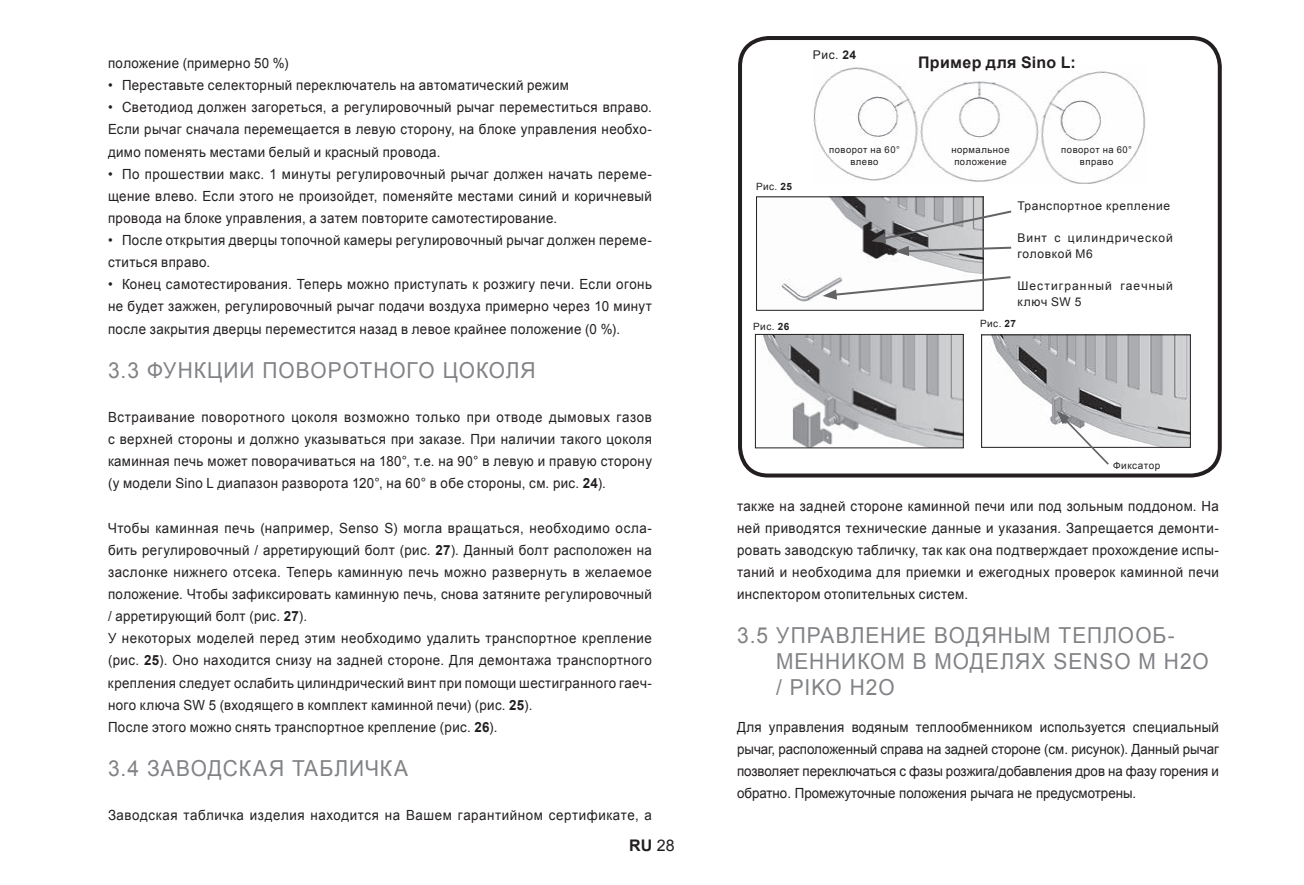
<style>
.page{position:relative;width:1304px;height:885px;background:#fff}
.page>*{position:absolute;margin:0;border:0;box-sizing:border-box;transform-origin:0 0}
.t1{font:22px/26px "Arial";letter-spacing:.045em;color:#808285;scale:.95 1}
.t2{font:700 16px "Arial";letter-spacing:.015em;color:#231f20}
.t3{font:14px/22.2px "Arial";letter-spacing:.03em;color:#231f20;text-align:justify;scale:.95 1}
.t4{font:12px/16px "Arial";letter-spacing:.075em;color:#231f20}
.t5{font:12px "Arial";letter-spacing:.055em;color:#231f20}
.t6{font:10px "Arial";letter-spacing:.05em;color:#231f20}
.t7{font:9.4px/12.6px "Arial";letter-spacing:.055em;color:#231f20;text-align:center}
.s1{font-weight:700}
.s2{font-weight:400}
</style>
<div class="page">
<div style="left:738px;top:36px;width:484px;height:441px;border:4px solid #231f20;border-radius:28px"></div>
<svg style="left:813px;top:67px;width:333px;height:117px"></svg>
<svg style="left:756px;top:197px;width:256px;height:113px"></svg>
<svg style="left:763px;top:336px;width:199px;height:110px"></svg>
<div style="left:755px;top:334px;width:209px;height:114px;border:1px solid #231f20"></div>
<svg style="left:982px;top:335px;width:208px;height:130px"></svg>
<p class="t3" style="left:108px;top:52px;width:192px">положение (примерно 50 %)</p>
<p class="t3" style="left:108px;top:74px;width:487px">• Переставьте селекторный переключатель на автоматический режим</p>
<p class="t3" style="left:108px;top:96px;width:574px">• Светодиод должен загореться, а регулировочный рычаг переместиться вправо.<br>Если рычаг сначала перемещается в левую сторону, на блоке управления необхо&shy;димо поменять местами белый и красный провода.</p>
<p class="t3" style="left:108px;top:163px;width:574px">• По прошествии макс. 1 минуты регулировочный рычаг должен начать переме&shy;щение влево. Если этого не произойдет, поменяйте местами синий и коричневый провода на блоке управления, а затем повторите самотестирование.</p>
<p class="t3" style="left:108px;top:229px;width:574px">• После открытия дверцы топочной камеры регулировочный рычаг должен переме&shy;ститься вправо.</p>
<p class="t3" style="left:108px;top:273px;width:574px">• Конец самотестирования. Теперь можно приступать к розжигу печи. Если огонь не будет зажжен, регулировочный рычаг подачи воздуха примерно через 10 минут после закрытия дверцы переместится назад в левое крайнее положение (0 %).</p>
<h1 class="t1" style="left:108px;top:357px;width:452px">3.3 ФУНКЦИИ ПОВОРОТНОГО ЦОКОЛЯ</h1>
<p class="t3" style="left:108px;top:406px;width:574px">Встраивание поворотного цоколя возможно только при отводе дымовых газов с верхней стороны и должно указываться при заказе. При наличии такого цоколя каминная печь может поворачиваться на 180°, т.е. на 90° в левую и правую сторону (у модели Sino L диапазон разворота 120°, на 60° в обе стороны, см. рис. <span class="s1">24</span>).</p>
<p class="t3" style="left:108px;top:516px;width:574px;text-align:left">Чтобы каминная печь (например, Senso S) могла вращаться, необходимо осла&shy;бить регулировочный / арретирующий болт (рис. <span class="s1">27</span>). Данный болт расположен на заслонке нижнего отсека. Теперь каминную печь можно развернуть в желаемое положение. Чтобы зафиксировать каминную печь, снова затяните регулировочный / арретирующий болт (рис. <span class="s1">27</span>).<br>У некоторых моделей перед этим необходимо удалить транспортное крепление (рис. <span class="s1">25</span>). Оно находится снизу на задней стороне. Для демонтажа транспортного крепления следует ослабить цилиндрический винт при помощи шестигранного гаеч&shy;ного ключа SW 5 (входящего в комплект каминной печи) (рис. <span class="s1">25</span>).<br>После этого можно снять транспортное крепление (рис. <span class="s1">26</span>).</p>
<h1 class="t1" style="left:108px;top:755px;width:317px">3.4 ЗАВОДСКАЯ ТАБЛИЧКА</h1>
<p class="t3" style="left:108px;top:804px;width:574px">Заводская табличка изделия находится на Вашем гарантийном сертификате, а</p>
<p class="t2" style="left:629px;top:834px;width:47px">RU <span class="s2">28</span></p>
<p class="t4" style="left:813px;top:47px;width:45px">Рис. <span class="s1">24</span></p>
<p class="t2" style="left:918px;top:52px;width:159px">Пример для Sino L:</p>
<p class="t6" style="left:756px;top:180px;width:38px">Рис. <span class="s1">25</span></p>
<p class="t7" style="left:829px;top:143px;width:72px">поворот на 60° влево</p>
<p class="t7" style="left:951px;top:143px;width:60px">нормальное положение</p>
<p class="t7" style="left:1061px;top:143px;width:72px">поворот на 60° вправо</p>
<p class="t5" style="left:1017px;top:198px;width:154px">Транспортное крепление</p>
<p class="t4" style="left:1017px;top:230px;width:157px">Винт с цилиндрической головкой М6</p>
<p class="t4" style="left:1017px;top:278px;width:157px">Шестигранный гаечный ключ SW 5</p>
<p class="t6" style="left:753px;top:320px;width:38px">Рис. <span class="s1">26</span></p>
<p class="t6" style="left:980px;top:317px;width:38px">Рис. <span class="s1">27</span></p>
<p class="t6" style="left:1113px;top:458px;width:49px">Фиксатор</p>
<p class="t3" style="left:737px;top:494px;width:509px">также на задней стороне каминной печи или под зольным поддоном. На ней приводятся технические данные и указания. Запрещается демонти&shy;ровать заводскую табличку, так как она подтверждает прохождение испы&shy;таний и необходима для приемки и ежегодных проверок каминной печи инспектором отопительных систем.</p>
<h1 class="t1" style="left:776px;top:622px;width:457px;text-indent:-39px">3.5 УПРАВЛЕНИЕ ВОДЯНЫМ ТЕПЛООБ-<br>МЕННИКОМ В МОДЕЛЯХ SENSO M H2O / PIKO H2O</h1>
<p class="t3" style="left:737px;top:716px;width:509px">Для управления водяным теплообменником используется специальный рычаг, расположенный справа на задней стороне (см. рисунок). Данный рычаг позволяет переключаться с фазы розжига/добавления дров на фазу горения и обратно. Промежуточные положения рычага не предусмотрены.</p>
</div>
